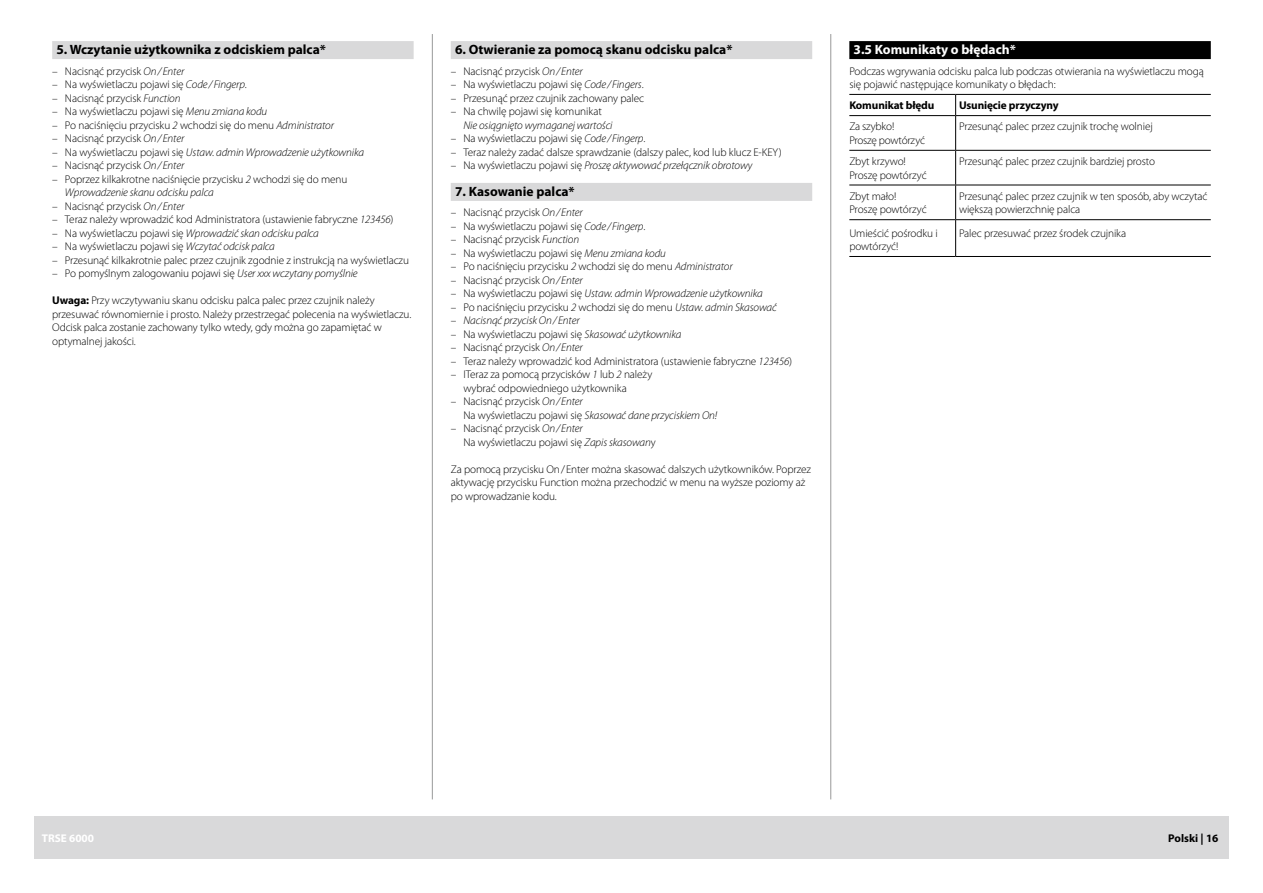
<style>
.page{position:relative;width:1263px;height:893px;background:#fff}
.page>*{position:absolute;margin:0;border:0;box-sizing:border-box;transform-origin:0 0}
.t1{font:700 13.5px "Myriad Pro";color:#000}
.t2{font:700 13.5px "Myriad Pro";color:#fff}
.t3{font:300 11.25px/13.5px "Myriad Pro";letter-spacing:-.01em;color:#000}
.t4{font:italic 300 11.25px "Myriad Pro";letter-spacing:-.01em;color:#000}
.t5{font:700 11.25px "Myriad Pro";letter-spacing:-.01em;color:#000}
.t6{font:700 11.25px "Myriad Pro";color:#fff}
.s1{font-style:italic}
.s2{font-style:normal}
.s3{font-weight:700}
</style>
<div class="page">
<hr style="left:432px;top:34px;width:1px;height:765px;background:#989999">
<hr style="left:830px;top:34px;width:1px;height:765px;background:#989999">
<div style="left:34px;top:816px;width:1195px;height:43px;background:#d9d9da"></div>
<div style="left:52px;top:41px;width:362px;height:18px;background:#d9d9da"></div>
<div style="left:451px;top:41px;width:361px;height:18px;background:#d9d9da"></div>
<div style="left:451px;top:183px;width:361px;height:18px;background:#d9d9da"></div>
<div style="left:849px;top:41px;width:362px;height:18px;background:#000"></div>
<svg style="left:955px;top:95px;width:1px;height:20px"></svg>
<hr style="left:849px;top:115px;width:107px;height:1px;background:#000">
<hr style="left:956px;top:115px;width:255px;height:1px;background:#000">
<hr style="left:955px;top:116px;width:1px;height:34px;background:#000">
<hr style="left:849px;top:150px;width:107px;height:1px;background:#000">
<hr style="left:956px;top:150px;width:255px;height:1px;background:#000">
<hr style="left:955px;top:151px;width:1px;height:34px;background:#000">
<hr style="left:849px;top:185px;width:107px;height:1px;background:#000">
<hr style="left:956px;top:185px;width:255px;height:1px;background:#000">
<hr style="left:955px;top:185px;width:1px;height:34px;background:#000">
<hr style="left:849px;top:219px;width:107px;height:1px;background:#000">
<hr style="left:956px;top:219px;width:255px;height:1px;background:#000">
<hr style="left:955px;top:220px;width:1px;height:36px;background:#000">
<hr style="left:849px;top:256px;width:107px;height:1px;background:#000">
<hr style="left:956px;top:256px;width:255px;height:1px;background:#000">
<hr style="left:849px;top:94px;width:107px;height:1px;background:#000">
<hr style="left:956px;top:94px;width:255px;height:1px;background:#000">
<p class="t1" style="left:56px;top:41px;width:271px">5. Wczytanie użytkownika z odciskiem palca*</p>
<p class="t3" style="left:52px;top:64px;width:134px">– Nacisnąć przycisk <span class="s1">On/Enter</span></p>
<p class="t3" style="left:52px;top:77px;width:195px">– Na wyświetlaczu pojawi się <span class="s1">Code/Fingerp</span>.</p>
<p class="t3" style="left:52px;top:91px;width:130px">– Nacisnąć przycisk <span class="s1">Function</span></p>
<p class="t3" style="left:52px;top:104px;width:217px">– Na wyświetlaczu pojawi się <span class="s1">Menu zmiana kodu</span></p>
<p class="t3" style="left:52px;top:118px;width:283px">– Po naciśnięciu przycisku <span class="s1">2</span> wchodzi się do menu <span class="s1">Administrator</span></p>
<p class="t3" style="left:52px;top:131px;width:134px">– Nacisnąć przycisk <span class="s1">On/Enter</span></p>
<p class="t4" style="left:52px;top:145px;width:314px"><span class="s2">– Na wyświetlaczu pojawi się</span> Ustaw. admin Wprowadzenie użytkownika</p>
<p class="t3" style="left:52px;top:158px;width:134px">– Nacisnąć przycisk <span class="s1">On/Enter</span></p>
<p class="t3" style="left:65px;top:172px;width:284px;text-indent:-13px">– Poprzez kilkakrotne naciśnięcie przycisku <span class="s1">2</span> wchodzi się do menu<br><span class="s1">Wprowadzenie skanu odcisku palca</span></p>
<p class="t3" style="left:52px;top:199px;width:134px">– Nacisnąć przycisk <span class="s1">On/Enter</span></p>
<p class="t3" style="left:52px;top:212px;width:343px">– Teraz należy wprowadzić kod Administratora (ustawienie fabryczne <span class="s1">123456</span>)</p>
<p class="t4" style="left:52px;top:226px;width:268px"><span class="s2">– Na wyświetlaczu pojawi się</span> Wprowadzić skan odcisku palca</p>
<p class="t3" style="left:52px;top:239px;width:224px">– Na wyświetlaczu pojawi się <span class="s1">Wczytać odcisk palca</span></p>
<p class="t3" style="left:52px;top:253px;width:358px">– Przesunąć kilkakrotnie palec przez czujnik zgodnie z instrukcją na wyświetlaczu</p>
<p class="t3" style="left:52px;top:266px;width:307px">– Po pomyślnym zalogowaniu pojawi się <span class="s1">User xxx wczytany pomyślnie</span></p>
<p class="t3" style="left:52px;top:293px;width:360px"><span class="s3">Uwaga:</span> Przy wczytywaniu skanu odcisku palca palec przez czujnik należy przesuwać równomiernie i prosto. Należy przestrzegać polecenia na wyświetlaczu.<br>Odcisk palca zostanie zachowany tylko wtedy, gdy można go zapamiętać w optymalnej jakości.</p>
<p class="t1" style="left:455px;top:41px;width:279px">6. Otwieranie za pomocą skanu odcisku palca*</p>
<p class="t3" style="left:451px;top:64px;width:134px">– Nacisnąć przycisk <span class="s1">On/Enter</span></p>
<p class="t3" style="left:451px;top:77px;width:193px">– Na wyświetlaczu pojawi się <span class="s1">Code/Fingers</span>.</p>
<p class="t3" style="left:451px;top:91px;width:195px">– Przesunąć przez czujnik zachowany palec</p>
<p class="t3" style="left:451px;top:104px;width:153px">– Na chwilę pojawi się komunikat</p>
<p class="t4" style="left:463px;top:118px;width:151px">Nie osiągnięto wymaganej wartości</p>
<p class="t3" style="left:451px;top:131px;width:195px">– Na wyświetlaczu pojawi się <span class="s1">Code/Fingerp</span>.</p>
<p class="t3" style="left:451px;top:145px;width:333px">– Teraz należy zadać dalsze sprawdzanie (dalszy palec, kod lub klucz E-KEY)</p>
<p class="t4" style="left:451px;top:159px;width:303px"><span class="s2">– Na wyświetlaczu pojawi się</span> Proszę aktywować przełącznik obrotowy</p>
<p class="t1" style="left:455px;top:183px;width:121px">7. Kasowanie palca*</p>
<p class="t3" style="left:451px;top:206px;width:134px">– Nacisnąć przycisk <span class="s1">On/Enter</span></p>
<p class="t3" style="left:451px;top:219px;width:195px">– Na wyświetlaczu pojawi się <span class="s1">Code/Fingerp</span>.</p>
<p class="t3" style="left:451px;top:233px;width:130px">– Nacisnąć przycisk <span class="s1">Function</span></p>
<p class="t3" style="left:451px;top:246px;width:217px">– Na wyświetlaczu pojawi się <span class="s1">Menu zmiana kodu</span></p>
<p class="t3" style="left:451px;top:260px;width:283px">– Po naciśnięciu przycisku <span class="s1">2</span> wchodzi się do menu <span class="s1">Administrator</span></p>
<p class="t3" style="left:451px;top:273px;width:134px">– Nacisnąć przycisk <span class="s1">On/Enter</span></p>
<p class="t4" style="left:451px;top:287px;width:314px"><span class="s2">– Na wyświetlaczu pojawi się</span> Ustaw. admin Wprowadzenie użytkownika</p>
<p class="t3" style="left:451px;top:300px;width:327px">– Po naciśnięciu przycisku <span class="s1">2</span> wchodzi się do menu <span class="s1">Ustaw. admin Skasować</span></p>
<p class="t4" style="left:451px;top:314px;width:130px"><span class="s2">–</span> Nacisnąć przycisk On/Enter</p>
<p class="t3" style="left:451px;top:327px;width:232px">– Na wyświetlaczu pojawi się <span class="s1">Skasować użytkownika</span></p>
<p class="t3" style="left:451px;top:341px;width:134px">– Nacisnąć przycisk <span class="s1">On/Enter</span></p>
<p class="t3" style="left:451px;top:354px;width:343px">– Teraz należy wprowadzić kod Administratora (ustawienie fabryczne <span class="s1">123456</span>)</p>
<p class="t3" style="left:463px;top:368px;width:190px;text-indent:-13px">– ITeraz za pomocą przycisków <span class="s1">1</span> lub <span class="s1">2</span> należy wybrać odpowiedniego użytkownika</p>
<p class="t3" style="left:463px;top:395px;width:255px;text-indent:-13px">– Nacisnąć przycisk <span class="s1">On/Enter<br></span>Na wyświetlaczu pojawi się <span class="s1">Skasować dane przyciskiem On!</span></p>
<p class="t3" style="left:463px;top:422px;width:194px;text-indent:-13px">– Nacisnąć przycisk <span class="s1">On/Enter<br></span>Na wyświetlaczu pojawi się <span class="s1">Zapis skasowan</span>y</p>
<p class="t3" style="left:451px;top:462px;width:362px">Za pomocą przycisku On/Enter można skasować dalszych użytkowników. Poprzez aktywację przycisku Function można przechodzić w menu na wyższe poziomy aż po wprowadzanie kodu.</p>
<p class="t2" style="left:853px;top:41px;width:164px">3.5 Komunikaty o błędach*</p>
<p class="t3" style="left:849px;top:64px;width:356px">Podczas wgrywania odcisku palca lub podczas otwierania na wyświetlaczu mogą się pojawić następujące komunikaty o błędach:</p>
<p class="t5" style="left:849px;top:98px;width:87px">Komunikat błędu</p>
<p class="t5" style="left:959px;top:98px;width:101px">Usunięcie przyczyny</p>
<p class="t3" style="left:849px;top:120px;width:77px">Za szybko!<br>Proszę powtórzyć</p>
<p class="t3" style="left:959px;top:120px;width:195px">Przesunąć palec przez czujnik trochę wolniej</p>
<p class="t3" style="left:849px;top:155px;width:79px">Zbyt krzywo!<br>Proszę powtórzyć</p>
<p class="t3" style="left:959px;top:155px;width:198px">Przesunąć palec przez czujnik bardziej prosto</p>
<p class="t3" style="left:849px;top:189px;width:79px">Zbyt mało!<br>Proszę powtórzyć</p>
<p class="t3" style="left:959px;top:189px;width:250px">Przesunąć palec przez czujnik w ten sposób, aby wczytać większą powierzchnię palca</p>
<p class="t3" style="left:849px;top:226px;width:90px">Umieścić pośrodku i powtórzyć!</p>
<p class="t3" style="left:959px;top:226px;width:169px">Palec przesuwać przez środek czujnika</p>
<p class="t6" style="left:42px;top:831px;width:54px">TRSE 6000</p>
<p class="t5" style="left:1168px;top:831px;width:52px">Polski | 16</p>
</div>
